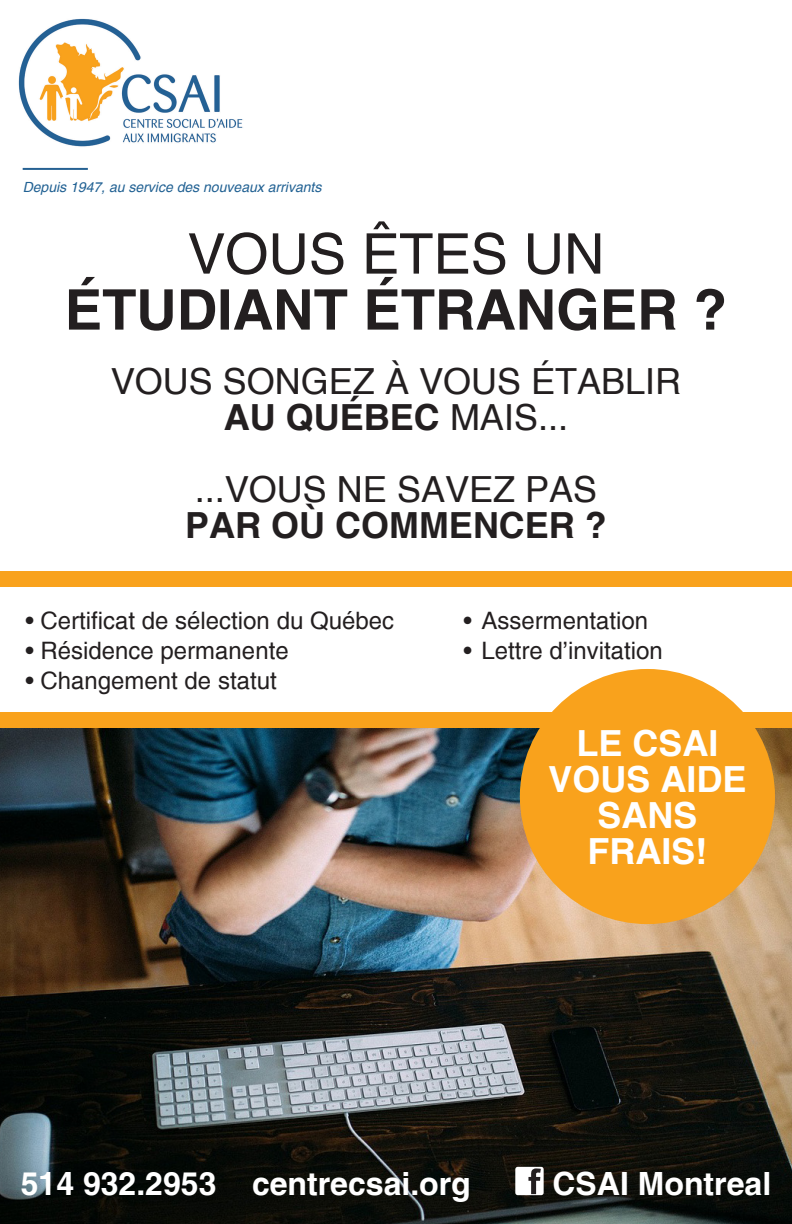
<style>
.page{position:relative;width:792px;height:1224px;background:#fff}
.page>*{position:absolute;margin:0;border:0;box-sizing:border-box;transform-origin:0 0}
.t1{font:700 56px "Helvetica";color:#231f20}
.t2{font:56px "Helvetica";color:#231f20}
.t3{font:36px "Helvetica";color:#231f20}
.t4{font:700 36px "Helvetica";color:#231f20}
.t5{font:700 36px "Helvetica";color:#fff}
.t6{font:700 32px "Helvetica";color:#fff}
.t7{font:24px "Helvetica";color:#231f20}
.t8{font:italic 14px "Helvetica";color:#216193}
.s1{font-weight:400}
</style>
<div class="page">
<img style="left:0;top:727px;width:792px;height:497px">
<div style="left:520px;top:669px;width:255px;height:255px;background:#f9a21c;border-radius:50%"></div>
<img style="left:18px;top:18px;width:225px;height:129px">
<svg style="left:515px;top:1167px;width:29px;height:28px"></svg>
<div style="left:0;top:572px;width:792px;height:15px;background:#f9a21c"></div>
<div style="left:0;top:712px;width:792px;height:15px;background:#f9a21c"></div>
<hr style="left:23px;top:168px;width:65px;height:2px;background:#266193">
<p class="t8" style="left:23px;top:178px;width:300px">Depuis 1947, au service des nouveaux arrivants</p>
<p class="t2" style="left:188px;top:221px;width:418px">VOUS ÊTES UN</p>
<p class="t1" style="left:65px;top:276px;width:664px">ÉTUDIANT ÉTRANGER ?</p>
<p class="t3" style="left:111px;top:360px;width:572px">VOUS SONGEZ À VOUS ÉTABLIR</p>
<p class="t4" style="left:224px;top:395px;width:346px">AU QUÉBEC <span class="s1">MAIS...</span></p>
<p class="t3" style="left:195px;top:468px;width:404px">...VOUS NE SAVEZ PAS</p>
<p class="t4" style="left:185px;top:503px;width:423px">PAR OÙ COMMENCER ?</p>
<p class="t7" style="left:26px;top:607px;width:370px">• Certificat de sélection du Québec</p>
<p class="t7" style="left:26px;top:637px;width:265px">• Résidence permanente</p>
<p class="t7" style="left:26px;top:667px;width:253px">• Changement de statut</p>
<p class="t7" style="left:463px;top:607px;width:186px">• Assermentation</p>
<p class="t7" style="left:463px;top:637px;width:201px">• Lettre d’invitation</p>
<p class="t5" style="left:576px;top:721px;width:144px">LE CSAI</p>
<p class="t5" style="left:548px;top:757px;width:200px">VOUS AIDE</p>
<p class="t5" style="left:597px;top:793px;width:102px">SANS</p>
<p class="t5" style="left:587px;top:829px;width:121px">FRAIS!</p>
<p class="t6" style="left:21px;top:1164px;width:452px">514 932.2953 centrecsai.org</p>
<p class="t6" style="left:553px;top:1164px;width:220px">CSAI Montreal</p>
</div>
